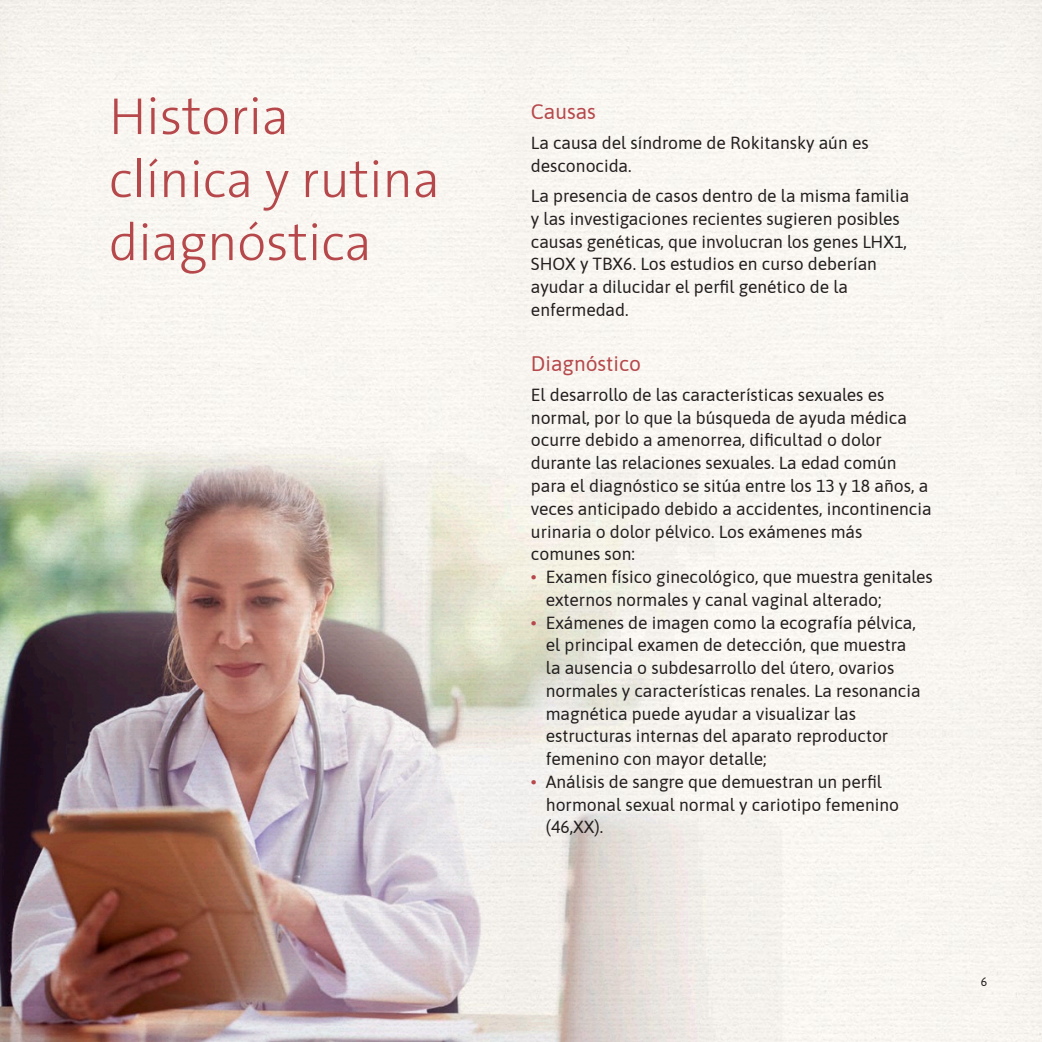
<style>
.page{position:relative;width:1042px;height:1042px;background:#fff}
.page>*{position:absolute;margin:0;border:0;box-sizing:border-box;transform-origin:0 0}
.titulo_gde{font:300 52.5px/63px "The Sans B3";color:#b6484b}
.titulo{font:21px "Asap";color:#b6484b}
.corpo{font:17.5px/22.8px "Asap";color:#231f20}
.item{font:17.5px/22.8px "Asap";color:#231f20}
.t1{font:12.25px "Asap";color:#231f20}
.s1{color:#b6484b}
</style>
<div class="page">
<img style="left:0;top:428px;width:797px;height:614px">
<p class="titulo_gde" style="left:109px;top:87px;width:332px">Historia clínica y rutina diagnóstica</p>
<p class="titulo" style="left:531px;top:97px;width:66px">Causas</p>
<p class="corpo" style="left:531px;top:131px;width:339px">La causa del síndrome de Rokitansky aún es desconocida.</p>
<p class="corpo" style="left:531px;top:184px;width:380px">La presencia de casos dentro de la misma familia y las investigaciones recientes sugieren posibles causas genéticas, que involucran los genes LHX1, SHOX y TBX6. Los estudios en curso deberían ayudar a dilucidar el perfil genético de la enfermedad.</p>
<p class="titulo" style="left:531px;top:349px;width:112px">Diagnóstico</p>
<p class="corpo" style="left:531px;top:382px;width:402px">El desarrollo de las características sexuales es normal, por lo que la búsqueda de ayuda médica ocurre debido a amenorrea, dificultad o dolor durante las relaciones sexuales. La edad común para el diagnóstico se sitúa entre los 13 y 18 años, a veces anticipado debido a accidentes, incontinencia urinaria o dolor pélvico. Los exámenes más comunes son:</p>
<p class="item" style="left:546px;top:564px;width:388px;text-indent:-15px"><span class="s1">•</span> Examen físico ginecológico, que muestra genitales externos normales y canal vaginal alterado;</p>
<p class="item" style="left:546px;top:610px;width:376px;text-indent:-15px"><span class="s1">•</span> Exámenes de imagen como la ecografía pélvica, el principal examen de detección, que muestra la ausencia o subdesarrollo del útero, ovarios normales y características renales. La resonancia magnética puede ayudar a visualizar las estructuras internas del aparato reproductor femenino con mayor detalle;</p>
<p class="item" style="left:546px;top:769px;width:355px;text-indent:-15px"><span class="s1">•</span> Análisis de sangre que demuestran un perfil hormonal sexual normal y cariotipo femenino (46,XX).</p>
<p class="t1" style="left:981px;top:973px;width:8px">6</p>
</div>
